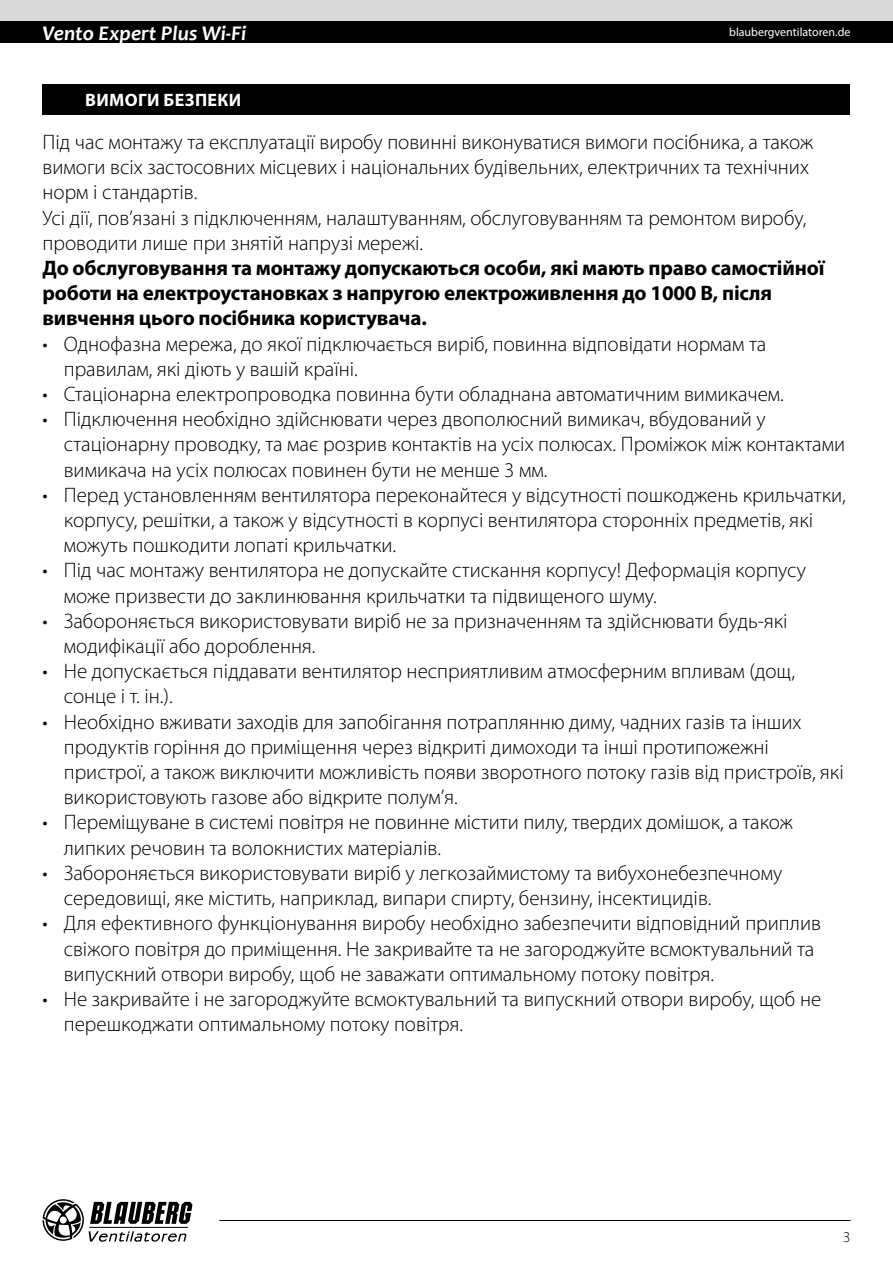
<style>
.page{position:relative;width:893px;height:1263px;background:#fff}
.page>*{position:absolute;margin:0;border:0;box-sizing:border-box;transform-origin:0 0}
.t1{font:300 21px/25.2px "Myriad Pro";color:#000}
.t2{font:700 21px/25.2px "Myriad Pro";letter-spacing:-.01em;color:#000}
.t3{font:italic 700 21px "Candara";color:#fff}
.t4{font:700 18px "Myriad Pro";letter-spacing:.02em;color:#fff}
.t5{font:300 15px "Myriad Pro";color:#000}
.t6{font:12px "Myriad Pro";color:#fff}
</style>
<div class="page">
<div style="left:0;top:0;width:893px;height:21px;background:#dadada"></div>
<div style="left:0;top:21px;width:893px;height:22px;background:#000"></div>
<svg style="left:43px;top:1199px;width:149px;height:43px"></svg>
<hr style="left:219px;top:1220px;width:631px;height:1px;background:#000">
<div style="left:43px;top:84px;width:807px;height:31px;background:#000"></div>
<p class="t3" style="left:43px;top:20px;width:205px">Vento Expert Plus Wi-Fi</p>
<p class="t6" style="left:729px;top:25px;width:123px">blaubergventilatoren.de</p>
<p class="t4" style="left:85px;top:89px;width:158px">ВИМОГИ БЕЗПЕКИ</p>
<p class="t1" style="left:43px;top:130px;width:772px">Під час монтажу та експлуатації виробу повинні виконуватися вимоги посібника, а також вимоги всіх застосовних місцевих і національних будівельних, електричних та технічних норм і стандартів.<br>Усі дії, пов’язані з підключенням, налаштуванням, обслуговуванням та ремонтом виробу, проводити лише при знятій напрузі мережі.</p>
<p class="t2" style="left:43px;top:255px;width:783px">До обслуговування та монтажу допускаються особи, які мають право самостійної роботи на електроустановках з напругою електроживлення до 1000 В, після вивчення цього посібника користувача.</p>
<p class="t1" style="left:64px;top:331px;width:704px;text-indent:-21px">• Однофазна мережа, до якої підключається виріб, повинна відповідати нормам та правилам, які діють у вашій країні.</p>
<p class="t1" style="left:43px;top:382px;width:743px">• Стаціонарна електропроводка повинна бути обладнана автоматичним вимикачем.</p>
<p class="t1" style="left:64px;top:407px;width:783px;text-indent:-21px">• Підключення необхідно здійснювати через двополюсний вимикач, вбудований у стаціонарну проводку, та має розрив контактів на усіх полюсах. Проміжок між контактами вимикача на усіх полюсах повинен бути не менше 3 мм.</p>
<p class="t1" style="left:64px;top:483px;width:784px;text-indent:-21px">• Перед установленням вентилятора переконайтеся у відсутності пошкоджень крильчатки, корпусу, решітки, а також у відсутності в корпусі вентилятора сторонніх предметів, які можуть пошкодити лопаті крильчатки.</p>
<p class="t1" style="left:64px;top:558px;width:744px;text-indent:-21px">• Під час монтажу вентилятора не допускайте стискання корпусу! Деформація корпусу може призвести до заклинювання крильчатки та підвищеного шуму.</p>
<p class="t1" style="left:64px;top:609px;width:725px;text-indent:-21px">• Забороняється використовувати виріб не за призначенням та здійснювати будь-які модифікації або дороблення.</p>
<p class="t1" style="left:64px;top:659px;width:733px;text-indent:-21px">• Не допускається піддавати вентилятор несприятливим атмосферним впливам (дощ, сонце і т. ін.).</p>
<p class="t1" style="left:64px;top:709px;width:781px;text-indent:-21px">• Необхідно вживати заходів для запобігання потраплянню диму, чадних газів та інших продуктів горіння до приміщення через відкриті димоходи та інші протипожежні пристрої, а також виключити можливість появи зворотного потоку газів від пристроїв, які використовують газове або відкрите полум’я.</p>
<p class="t1" style="left:64px;top:810px;width:731px;text-indent:-21px">• Переміщуване в системі повітря не повинне містити пилу, твердих домішок, а також липких речовин та волокнистих матеріалів.</p>
<p class="t1" style="left:64px;top:861px;width:720px;text-indent:-21px">• Забороняється використовувати виріб у легкозаймистому та вибухонебезпечному середовищі, яке містить, наприклад, випари спирту, бензину, інсектицидів.</p>
<p class="t1" style="left:64px;top:911px;width:759px;text-indent:-21px">• Для ефективного функціонування виробу необхідно забезпечити відповідний приплив свіжого повітря до приміщення. Не закривайте та не загороджуйте всмоктувальний та випускний отвори виробу, щоб не заважати оптимальному потоку повітря.</p>
<p class="t1" style="left:64px;top:987px;width:759px;text-indent:-21px">• Не закривайте і не загороджуйте всмоктувальний та випускний отвори виробу, щоб не перешкоджати оптимальному потоку повітря.</p>
<p class="t5" style="left:843px;top:1228px;width:9px">3</p>
</div>
